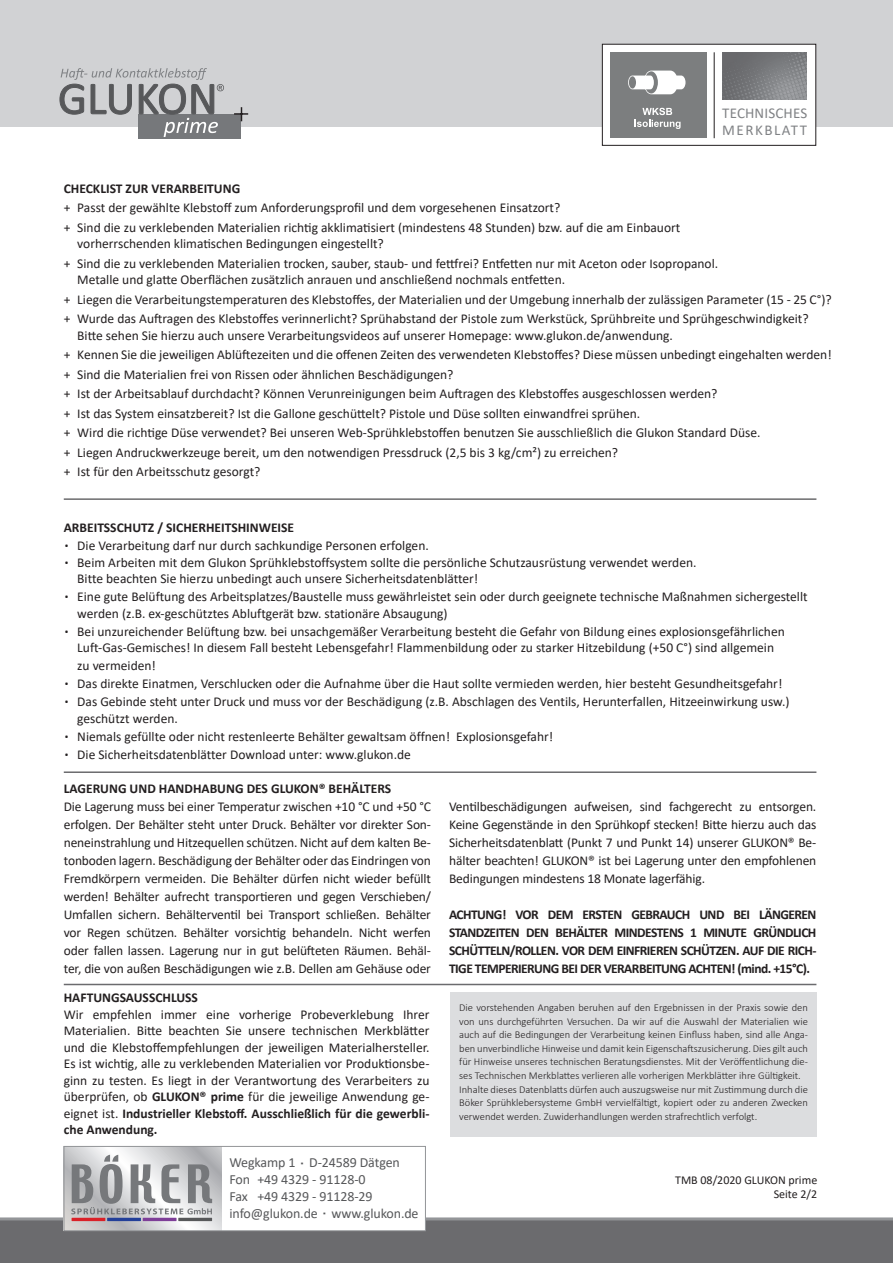
<style>
.page{position:relative;width:893px;height:1263px;background:#fff}
.page>*{position:absolute;margin:0;border:0;box-sizing:border-box;transform-origin:0 0}
.t1{font:15px/16.8px "Calibri";letter-spacing:.01em;color:#808285}
.t2{font:13.95px/16.8px "Calibri";letter-spacing:-.01em;color:#57585a}
.t3{font:13.5px/18px "Calibri";color:#231f20}
.t4{font:700 13.5px/18px "Calibri";color:#231f20;text-align:justify}
.t5{font:12px/14.4px "Calibri";color:#231f20;text-align:right}
.t6{font:300 10.5px/13.5px "Calibri";color:#231f20}
.s1{font-weight:700}
.s2{font-family:"Arial";font-size:18.15px}
</style>
<div class="page">
<div style="left:451px;top:993px;width:366px;height:144px;background:#dcdddf"></div>
<hr style="left:64px;top:498px;width:752px;height:2px;background:#6b6b6e">
<hr style="left:64px;top:771px;width:752px;height:2px;background:#6b6b6e">
<hr style="left:64px;top:984px;width:752px;height:1px;background:#6b6b6e">
<div style="left:0;top:0;width:893px;height:127px;background:#d1d2d4"></div>
<div style="left:0;top:1220px;width:893px;height:43px;background:#6b6b6e"></div>
<hr style="left:0;top:1217px;width:893px;height:3px;background:#939598">
<div style="left:64px;top:1146px;width:361px;height:85px;background:#fff"></div>
<svg style="left:63px;top:1146px;width:158px;height:85px;background:#ceced0"></svg>
<svg style="left:71px;top:1155px;width:141px;height:59px;background:#b1b2b5"></svg>
<hr style="left:72px;top:1218px;width:33px;height:3px;background:#da2128">
<hr style="left:107px;top:1218px;width:34px;height:3px;background:#223f99">
<hr style="left:143px;top:1218px;width:34px;height:3px;background:#7e3e98">
<hr style="left:178px;top:1218px;width:34px;height:3px;background:#57585a">
<div style="left:64px;top:1146px;width:362px;height:85px;border:1px solid #939598"></div>
<div style="left:139px;top:114px;width:102px;height:24px;background:#76787b"></div>
<svg style="left:234px;top:107px;width:14px;height:14px"></svg>
<svg style="left:60px;top:68px;width:164px;height:69px"></svg>
<div style="left:602px;top:44px;width:214px;height:101px;background:#fff"></div>
<div style="left:602px;top:44px;width:214px;height:102px;border:1px solid #231f20"></div>
<hr style="left:714px;top:52px;width:1px;height:86px;background:#231f20">
<img style="left:722px;top:53px;width:85px;height:46px">
<div style="left:610px;top:52px;width:96px;height:86px;background:#7c7e7f"></div>
<svg style="left:628px;top:71px;width:57px;height:23px"></svg>
<svg style="left:635px;top:108px;width:46px;height:21px"></svg>
<p class="t1" style="left:722px;top:105px;width:87px">TECHNISCHES<br>MERKBLATT</p>
<p class="t4" style="left:64px;top:179px;width:178px">CHECKLIST ZUR VERARBEITUNG</p>
<p class="t3" style="left:64px;top:198px;width:618px;line-height:19.5px">+ Passt der gewählte Klebstoff zum Anforderungsprofil und dem vorgesehenen Einsatzort?<br>+ Sind die zu verklebenden Materialien richtig akklimatisiert (mindestens 48 Stunden) bzw. auf die am Einbauort</p>
<p class="t3" style="left:64px;top:234px;width:656px;line-height:19.5px;text-indent:14px">vorherrschenden klimatischen Bedingungen eingestellt?<br>+ Sind die zu verklebenden Materialien trocken, sauber, staub- und fettfrei? Entfetten nur mit Aceton oder Isopropanol.</p>
<p class="t3" style="left:64px;top:270px;width:769px;line-height:19.5px;text-indent:14px">Metalle und glatte Oberflächen zusätzlich anrauen und anschließend nochmals entfetten.<br>+ Liegen die Verarbeitungstemperaturen des Klebstoffes, der Materialien und der Umgebung innerhalb der zulässigen Parameter (15 - 25 C°)? + Wurde das Auftragen des Klebstoffes verinnerlicht? Sprühabstand der Pistole zum Werkstück, Sprühbreite und Sprühgeschwindigkeit?</p>
<p class="t3" style="left:64px;top:325px;width:769px;line-height:19.5px;text-indent:14px">Bitte sehen Sie hierzu auch unsere Verarbeitungsvideos auf unserer Homepage: www.glukon.de/anwendung.<br>+ Kennen Sie die jeweiligen Ablüftezeiten und die offenen Zeiten des verwendeten Klebstoffes? Diese müssen unbedingt eingehalten werden! + Sind die Materialien frei von Rissen oder ähnlichen Beschädigungen?<br>+ Ist der Arbeitsablauf durchdacht? Können Verunreinigungen beim Auftragen des Klebstoffes ausgeschlossen werden?<br>+ Ist das System einsatzbereit? Ist die Gallone geschüttelt? Pistole und Düse sollten einwandfrei sprühen.<br>+ Wird die richtige Düse verwendet? Bei unseren Web-Sprühklebstoffen benutzen Sie ausschließlich die Glukon Standard Düse.<br>+ Liegen Andruckwerkzeuge bereit, um den notwendigen Pressdruck (2,5 bis 3 kg/cm²) zu erreichen?<br>+ Ist für den Arbeitsschutz gesorgt?</p>
<p class="t3" style="left:64px;top:518px;width:367px"><span class="s1">ARBEITSSCHUTZ / SICHERHEITSHINWEISE<br></span><sup>.</sup> Die Verarbeitung darf nur durch sachkundige Personen erfolgen.</p>
<p class="t3" style="left:77px;top:553px;width:621px;line-height:16.5px;text-indent:-13px"><sup>.</sup> Beim Arbeiten mit dem Glukon Sprühklebstoffsystem sollte die persönliche Schutzausrüstung verwendet werden.<br>Bitte beachten Sie hierzu unbedingt auch unsere Sicherheitsdatenblätter!</p>
<p class="t3" style="left:77px;top:588px;width:732px;line-height:16.5px;text-indent:-13px"><sup>.</sup> Eine gute Belüftung des Arbeitsplatzes/Baustelle muss gewährleistet sein oder durch geeignete technische Maßnahmen sichergestellt werden (z.B. ex-geschütztes Abluftgerät bzw. stationäre Absaugung)</p>
<p class="t3" style="left:64px;top:622px;width:722px;line-height:16.5px;text-align:center"><sup>.</sup> Bei unzureichender Belüftung bzw. bei unsachgemäßer Verarbeitung besteht die Gefahr von Bildung eines explosionsgefährlichen<br>Luft-Gas-Gemisches! In diesem Fall besteht Lebensgefahr! Flammenbildung oder zu starker Hitzebildung (+50 C°) sind allgemein</p>
<p class="t3" style="left:64px;top:656px;width:727px;text-indent:13px">zu vermeiden!<br><sup>.</sup> Das direkte Einatmen, Verschlucken oder die Aufnahme über die Haut sollte vermieden werden, hier besteht Gesundheitsgefahr! <sup>.</sup> Das Gebinde steht unter Druck und muss vor der Beschädigung (z.B. Abschlagen des Ventils, Herunterfallen, Hitzeeinwirkung usw.)</p>
<p class="t3" style="left:64px;top:709px;width:491px;text-indent:13px">geschützt werden.<br><sup>.</sup> Niemals gefüllte oder nicht restenleerte Behälter gewaltsam öffnen! Explosionsgefahr! <sup>.</sup> Die Sicherheitsdatenblätter Download unter: www.glukon.de</p>
<p class="t4" style="left:64px;top:780px;width:329px">LAGERUNG UND HANDHABUNG DES GLUKON® BEHÄLTERS</p>
<p class="t3" style="left:64px;top:797px;width:369px;text-align:justify">Die Lagerung muss bei einer Temperatur zwischen +10 °C und +50 °C erfolgen. Der Behälter steht unter Druck. Behälter vor direkter Son&shy;neneinstrahlung und Hitzequellen schützen. Nicht auf dem kalten Be&shy;tonboden lagern. Beschädigung der Behälter oder das Eindringen von Fremdkörpern vermeiden. Die Behälter dürfen nicht wieder befüllt werden! Behälter aufrecht transportieren und gegen Verschieben/ Umfallen sichern. Behälterventil bei Transport schließen. Behälter vor Regen schützen. Behälter vorsichtig behandeln. Nicht werfen oder fallen lassen. Lagerung nur in gut belüfteten Räumen. Behäl&shy;ter, die von außen Beschädigungen wie z.B. Dellen am Gehäuse oder</p>
<p class="t3" style="left:449px;top:797px;width:369px;text-align:justify">Ventilbeschädigungen aufweisen, sind fachgerecht zu entsorgen.<br>Keine Gegenstände in den Sprühkopf stecken! Bitte hierzu auch das Sicherheitsdatenblatt (Punkt 7 und Punkt 14) unserer GLUKON® Be&shy;hälter beachten! GLUKON® ist bei Lagerung unter den empfohlenen Bedingungen mindestens 18 Monate lagerfähig.</p>
<p class="t4" style="left:449px;top:905px;width:369px">ACHTUNG! VOR DEM ERSTEN GEBRAUCH UND BEI LÄNGEREN STANDZEITEN DEN BEHÄLTER MINDESTENS 1 MINUTE GRÜNDLICH SCHÜTTELN/ROLLEN. VOR DEM EINFRIEREN SCHÜTZEN. AUF DIE RICH-TIGE TEMPERIERUNG BEI DER VERARBEITUNG ACHTEN! (mind. +15°C).</p>
<p class="t4" style="left:64px;top:989px;width:136px">HAFTUNGSAUSSCHLUSS</p>
<p class="t3" style="left:64px;top:1006px;width:367px;line-height:16.5px;text-align:justify">Wir empfehlen immer eine vorherige Probeverklebung Ihrer Materialien. Bitte beachten Sie unsere technischen Merkblätter und die Klebstoffempfehlungen der jeweiligen Materialhersteller.<br>Es ist wichtig, alle zu verklebenden Materialien vor Produktionsbe&shy;ginn zu testen. Es liegt in der Verantwortung des Verarbeiters zu überprüfen, ob <span class="s1">GLUKON® prime</span> für die jeweilige Anwendung ge&shy;eignet ist. <span class="s1">Industrieller Klebstoff. Ausschließlich für die gewerbli&shy;che Anwendung.</span></p>
<p class="t2" style="left:229px;top:1154px;width:191px">Wegkamp 1 <span class="s2">·</span> D-24589 Dätgen<br>Fon +49 4329 - 91128-0<br>Fax +49 4329 - 91128-29 info@glukon.de <span class="s2">·</span> www.glukon.de</p>
<p class="t6" style="left:459px;top:1001px;width:350px">Die vorstehenden Angaben beruhen auf den Ergebnissen in der Praxis sowie den von uns durchgeführten Versuchen. Da wir auf die Auswahl der Materialien wie auch auf die Bedingungen der Verarbeitung keinen Einfluss haben, sind alle Anga&shy;ben unverbindliche Hinweise und damit kein Eigenschaftszusicherung. Dies gilt auch für Hinweise unseres technischen Beratungsdienstes. Mit der Veröffentlichung die&shy;ses Technischen Merkblattes verlieren alle vorherigen Merkblätter ihre Gültigkeit.<br>Inhalte dieses Datenblatts dürfen auch auszugsweise nur mit Zustimmung durch die Böker Sprühklebersysteme GmbH vervielfältigt, kopiert oder zu anderen Zwecken verwendet werden. Zuwiderhandlungen werden strafrechtlich verfolgt.</p>
<p class="t5" style="left:675px;top:1172px;width:144px">TMB 08/2020 GLUKON prime<br>Seite 2/2</p>
</div>
